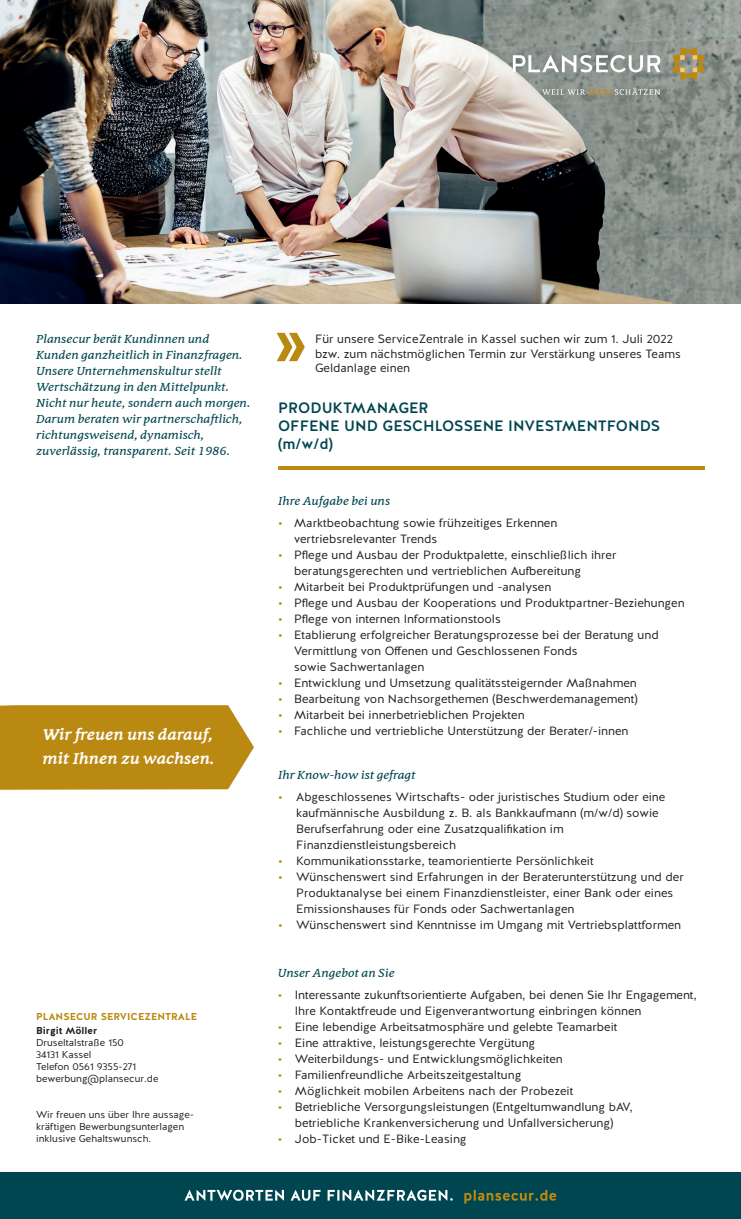
<style>
.page{position:relative;width:741px;height:1219px;background:#fff}
.page>*{position:absolute;margin:0;border:0;box-sizing:border-box;transform-origin:0 0}
.t1{font:italic 700 16px/24px "Filo Pro";color:#fff}
.t2{font:500 15px/18px "Halis GR";color:#004650}
.t3{font:12px/16px "Halis GR";color:#231f20}
.t4{font:italic 12px/16px "Filo Pro";color:#004650}
.t5{font:10px/12px "Halis GR";color:#231f20}
.t6{font:700 10px "Halis GR";color:#ba8912}
.t7{font:700 10px "Halis GR";color:#231f20}
.s1{color:#ba8912}
</style>
<div class="page">
<img style="left:0;top:0;width:740px;height:303px">
<svg style="left:542px;top:88px;width:117px;height:7px"></svg>
<svg style="left:512px;top:55px;width:148px;height:17px"></svg>
<svg style="left:671px;top:47px;width:33px;height:33px"></svg>
<div style="left:0;top:1172px;width:740px;height:47px;background:#004650"></div>
<svg style="left:464px;top:1190px;width:92px;height:14px"></svg>
<svg style="left:184px;top:1190px;width:268px;height:11px"></svg>
<hr style="left:278px;top:466px;width:426px;height:4px;background:#ba8912">
<svg style="left:0;top:705px;width:254px;height:85px;background:#be8f1f"></svg>
<svg style="left:276px;top:333px;width:28px;height:28px"></svg>
<p class="t4" style="left:36px;top:331px;width:216px">Plansecur berät Kundinnen und Kunden ganzheitlich in Finanzfragen.<br>Unsere Unternehmenskultur stellt Wertschätzung in den Mittelpunkt.<br>Nicht nur heute, sondern auch morgen.<br>Darum beraten wir partnerschaftlich, richtungsweisend, dynamisch, zuverlässig, transparent. Seit 1986.</p>
<p class="t3" style="left:315px;top:332px;width:367px;line-height:14.4px">Für unsere ServiceZentrale in Kassel suchen wir zum 1. Juli 2022 bzw. zum nächstmöglichen Termin zur Verstärkung unseres Teams<br>Geldanlage einen</p>
<p class="t4" style="left:278px;top:493px;width:113px">Ihre Aufgabe bei uns</p>
<p class="t3" style="left:294px;top:515px;width:264px;text-indent:-16px"><span class="s1">•</span> Marktbeobachtung sowie frühzeitiges Erkennen vertriebsrelevanter Trends</p>
<p class="t3" style="left:294px;top:547px;width:323px;text-indent:-16px"><span class="s1">•</span> Pflege und Ausbau der Produktpalette, einschließlich ihrer beratungsgerechten und vertrieblichen Aufbereitung</p>
<p class="t3" style="left:278px;top:579px;width:274px"><span class="s1">•</span> Mitarbeit bei Produktprüfungen und -analysen</p>
<p class="t3" style="left:278px;top:595px;width:408px"><span class="s1">•</span> Pflege und Ausbau der Kooperations und Produktpartner-Beziehungen</p>
<p class="t3" style="left:278px;top:611px;width:224px"><span class="s1">•</span> Pflege von internen Informationstools</p>
<p class="t3" style="left:294px;top:627px;width:366px;text-indent:-16px"><span class="s1">•</span> Etablierung erfolgreicher Beratungsprozesse bei der Beratung und<br>Vermittlung von Offenen und Geschlossenen Fonds<br>sowie Sachwertanlagen</p>
<p class="t3" style="left:278px;top:675px;width:360px"><span class="s1">•</span> Entwicklung und Umsetzung qualitätssteigernder Maßnahmen</p>
<p class="t3" style="left:278px;top:691px;width:361px"><span class="s1">•</span> Bearbeitung von Nachsorgethemen (Beschwerdemanagement)</p>
<p class="t3" style="left:278px;top:707px;width:248px"><span class="s1">•</span> Mitarbeit bei innerbetrieblichen Projekten</p>
<p class="t3" style="left:278px;top:723px;width:352px"><span class="s1">•</span> Fachliche und vertriebliche Unterstützung der Berater/-innen</p>
<p class="t4" style="left:278px;top:767px;width:139px">Ihr Know-how ist gefragt</p>
<p class="t3" style="left:296px;top:789px;width:370px;text-indent:-18px"><span class="s1">•</span> Abgeschlossenes Wirtschafts- oder juristisches Studium oder eine kaufmännische Ausbildung z. B. als Bankkaufmann (m/w/d) sowie Berufserfahrung oder eine Zusatzqualifikation im Finanzdienstleistungsbereich</p>
<p class="t3" style="left:278px;top:853px;width:317px"><span class="s1">•</span> Kommunikationsstarke, teamorientierte Persönlichkeit</p>
<p class="t3" style="left:296px;top:869px;width:389px;text-indent:-18px"><span class="s1">•</span> Wünschenswert sind Erfahrungen in der Beraterunterstützung und der<br>Produktanalyse bei einem Finanzdienstleister, einer Bank oder eines<br>Emissionshauses für Fonds oder Sachwertanlagen</p>
<p class="t3" style="left:278px;top:917px;width:404px"><span class="s1">•</span> Wünschenswert sind Kenntnisse im Umgang mit Vertriebsplattformen</p>
<p class="t4" style="left:278px;top:965px;width:118px">Unser Angebot an Sie</p>
<p class="t3" style="left:295px;top:987px;width:403px;text-indent:-17px"><span class="s1">•</span> Interessante zukunftsorientierte Aufgaben, bei denen Sie Ihr Engagement,<br>Ihre Kontaktfreude und Eigenverantwortung einbringen können</p>
<p class="t3" style="left:278px;top:1019px;width:341px"><span class="s1">•</span> Eine lebendige Arbeitsatmosphäre und gelebte Teamarbeit</p>
<p class="t3" style="left:278px;top:1035px;width:259px"><span class="s1">•</span> Eine attraktive, leistungsgerechte Vergütung</p>
<p class="t3" style="left:278px;top:1051px;width:286px"><span class="s1">•</span> Weiterbildungs- und Entwicklungsmöglichkeiten</p>
<p class="t3" style="left:278px;top:1067px;width:245px"><span class="s1">•</span> Familienfreundliche Arbeitszeitgestaltung</p>
<p class="t3" style="left:278px;top:1083px;width:297px"><span class="s1">•</span> Möglichkeit mobilen Arbeitens nach der Probezeit</p>
<p class="t3" style="left:278px;top:1099px;width:356px;text-align:center"><span class="s1">•</span> Betriebliche Versorgungsleistungen (Entgeltumwandlung bAV, betriebliche Krankenversicherung und Unfallversicherung)</p>
<p class="t3" style="left:278px;top:1131px;width:190px"><span class="s1">•</span> Job-Ticket und E-Bike-Leasing</p>
<p class="t2" style="left:278px;top:399px;width:383px">PRODUKTMANAGER<br>OFFENE UND GESCHLOSSENE INVESTMENTFONDS (m/w/d)</p>
<h1 class="t1" style="left:42px;top:722px;width:173px">Wir freuen uns darauf, mit Ihnen zu wachsen.</h1>
<p class="t6" style="left:36px;top:1010px;width:163px">PLANSECUR SERVICEZENTRALE</p>
<p class="t7" style="left:36px;top:1024px;width:63px">Birgit Möller</p>
<p class="t5" style="left:36px;top:1037px;width:124px">Druseltalstraße 150<br>34131 Kassel<br>Telefon 0561 9355-271 bewerbung@plansecur.de</p>
<p class="t5" style="left:36px;top:1109px;width:159px">Wir freuen uns über Ihre aussage&shy;kräftigen Bewerbungsunterlagen inklusive Gehaltswunsch.</p>
</div>
